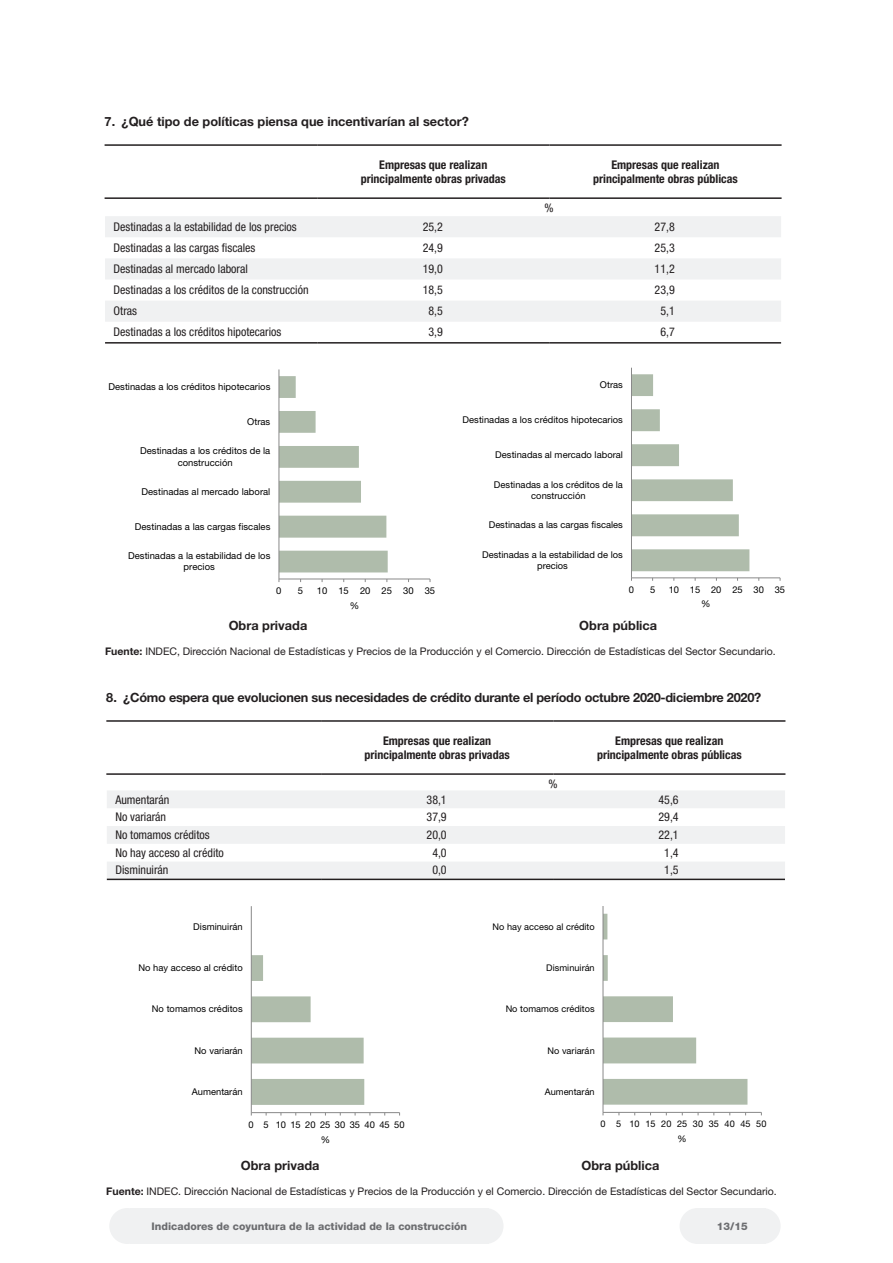
<style>
.page{position:relative;width:893px;height:1263px;background:#fff}
.page>*{position:absolute;margin:0;border:0;box-sizing:border-box;transform-origin:0 0}
.t1{font:700 12.75px "Helvetica Neue LT Std";color:#231f20}
.t2{font:700 12.75px "Helvetica Neue LT Std";letter-spacing:-.02em;color:#231f20}
.t3{font:condensed 12px "Helvetica Neue LT Std";color:#231f20}
.t4{font:700 condensed 12px "Helvetica Neue LT Std";color:#231f20}
.t5{font:10.5px "Helvetica Neue LT Std";color:#231f20}
.t6{font:800 10.5px "Helvetica Neue LT Std";color:#6c6d70}
.t7{font:9.45px/11.1px "Helvetica Neue LT Std";color:#000;text-align:center}
.t8{font:9.3px/10.9px "Helvetica Neue LT Std";color:#000;text-align:center}
.t9{font:9.15px "Helvetica Neue LT Std";color:#000}
.s1{font-weight:700}
</style>
<div class="page">
<div style="left:680px;top:1208px;width:35px;height:36px;background:#f0f1f2;border-radius:50%"></div>
<div style="left:109px;top:1208px;width:36px;height:36px;background:#f0f1f2;border-radius:50%"></div>
<div style="left:745px;top:1208px;width:36px;height:36px;background:#f0f1f2;border-radius:50%"></div>
<div style="left:468px;top:1208px;width:35px;height:36px;background:#f0f1f2;border-radius:50%"></div>
<div style="left:699px;top:1208px;width:66px;height:36px;background:#f0f1f2"></div>
<div style="left:130px;top:1208px;width:359px;height:36px;background:#f0f1f2"></div>
<svg style="left:105px;top:216px;width:676px;height:106px;fill:#f0f1f2"></svg>
<hr style="left:105px;top:342px;width:212px;height:2px;background:#231f20">
<hr style="left:317px;top:342px;width:232px;height:2px;background:#231f20">
<hr style="left:549px;top:342px;width:232px;height:2px;background:#231f20">
<hr style="left:105px;top:144px;width:212px;height:2px;background:#231f20">
<hr style="left:317px;top:144px;width:232px;height:2px;background:#231f20">
<hr style="left:549px;top:144px;width:233px;height:2px;background:#231f20">
<hr style="left:105px;top:197px;width:212px;height:2px;background:#231f20">
<hr style="left:317px;top:197px;width:232px;height:2px;background:#231f20">
<hr style="left:549px;top:197px;width:233px;height:2px;background:#231f20">
<svg style="left:107px;top:791px;width:678px;height:88px;fill:#f0f1f2"></svg>
<hr style="left:107px;top:879px;width:214px;height:1px;background:#231f20">
<hr style="left:321px;top:879px;width:232px;height:1px;background:#231f20">
<hr style="left:553px;top:879px;width:232px;height:1px;background:#231f20">
<hr style="left:106px;top:720px;width:215px;height:2px;background:#231f20">
<hr style="left:321px;top:720px;width:232px;height:2px;background:#231f20">
<hr style="left:553px;top:720px;width:232px;height:2px;background:#231f20">
<hr style="left:106px;top:773px;width:215px;height:2px;background:#231f20">
<hr style="left:321px;top:773px;width:232px;height:2px;background:#231f20">
<hr style="left:553px;top:773px;width:232px;height:2px;background:#231f20">
<svg style="left:280px;top:376px;width:108px;height:196px"></svg>
<hr style="left:279px;top:579px;width:151px;height:1px;background:#898989">
<hr style="left:279px;top:369px;width:1px;height:210px;background:#898989">
<svg style="left:632px;top:374px;width:117px;height:197px"></svg>
<hr style="left:631px;top:577px;width:149px;height:1px;background:#898989">
<hr style="left:631px;top:368px;width:1px;height:210px;background:#898989">
<svg style="left:252px;top:955px;width:112px;height:150px"></svg>
<hr style="left:251px;top:1112px;width:149px;height:1px;background:#898989">
<hr style="left:251px;top:906px;width:1px;height:206px;background:#898989">
<svg style="left:604px;top:914px;width:143px;height:191px"></svg>
<hr style="left:603px;top:1112px;width:158px;height:1px;background:#898989">
<hr style="left:603px;top:906px;width:1px;height:206px;background:#898989">
<p class="t1" style="left:105px;top:114px;width:366px">7. ¿Qué tipo de políticas piensa que incentivarían al sector?</p>
<p class="t4" style="left:379px;top:157px;width:110px">Empresas que realizan</p>
<p class="t4" style="left:361px;top:172px;width:147px">principalmente obras privadas</p>
<p class="t3" style="left:545px;top:201px;width:11px">%</p>
<p class="t4" style="left:611px;top:157px;width:110px">Empresas que realizan</p>
<p class="t4" style="left:593px;top:172px;width:146px">principalmente obras públicas</p>
<p class="t3" style="left:114px;top:220px;width:185px">Destinadas a la estabilidad de los precios</p>
<p class="t3" style="left:423px;top:220px;width:22px">25,2</p>
<p class="t3" style="left:655px;top:220px;width:22px">27,8</p>
<p class="t3" style="left:114px;top:241px;width:143px">Destinadas a las cargas fiscales</p>
<p class="t3" style="left:423px;top:241px;width:22px">24,9</p>
<p class="t3" style="left:655px;top:241px;width:22px">25,3</p>
<p class="t3" style="left:114px;top:262px;width:136px">Destinadas al mercado laboral</p>
<p class="t3" style="left:423px;top:262px;width:22px">19,0</p>
<p class="t3" style="left:655px;top:262px;width:22px">11,2</p>
<p class="t3" style="left:114px;top:283px;width:196px">Destinadas a los créditos de la construcción</p>
<p class="t3" style="left:423px;top:283px;width:22px">18,5</p>
<p class="t3" style="left:655px;top:283px;width:22px">23,9</p>
<p class="t3" style="left:114px;top:304px;width:25px">Otras</p>
<p class="t3" style="left:428px;top:304px;width:16px">8,5</p>
<p class="t3" style="left:660px;top:304px;width:16px">5,1</p>
<p class="t3" style="left:114px;top:325px;width:169px">Destinadas a los créditos hipotecarios</p>
<p class="t3" style="left:428px;top:325px;width:16px">3,9</p>
<p class="t3" style="left:660px;top:325px;width:16px">6,7</p>
<p class="t7" style="left:108px;top:381px;width:163px">Destinadas a los créditos hipotecarios</p>
<p class="t8" style="left:600px;top:379px;width:24px">Otras</p>
<p class="t7" style="left:247px;top:416px;width:25px">Otras</p>
<p class="t8" style="left:463px;top:414px;width:162px">Destinadas a los créditos hipotecarios</p>
<p class="t7" style="left:140px;top:445px;width:132px">Destinadas a los créditos de la construcción</p>
<p class="t8" style="left:495px;top:449px;width:129px">Destinadas al mercado laboral</p>
<p class="t7" style="left:141px;top:486px;width:130px">Destinadas al mercado laboral</p>
<p class="t8" style="left:494px;top:479px;width:130px">Destinadas a los créditos de la construcción</p>
<p class="t7" style="left:135px;top:521px;width:137px">Destinadas a las cargas fiscales</p>
<p class="t8" style="left:489px;top:519px;width:136px">Destinadas a las cargas fiscales</p>
<p class="t7" style="left:128px;top:550px;width:144px">Destinadas a la estabilidad de los precios</p>
<p class="t8" style="left:482px;top:549px;width:142px">Destinadas a la estabilidad de los precios</p>
<p class="t7" style="left:276px;top:585px;width:7px">0</p>
<p class="t7" style="left:298px;top:585px;width:7px">5</p>
<p class="t7" style="left:317px;top:585px;width:120px">10 15 20 25 30 35</p>
<p class="t8" style="left:629px;top:584px;width:7px">0</p>
<p class="t8" style="left:650px;top:584px;width:7px">5</p>
<p class="t8" style="left:669px;top:584px;width:118px">10 15 20 25 30 35</p>
<p class="t7" style="left:350px;top:599px;width:11px">%</p>
<p class="t8" style="left:701px;top:599px;width:11px">%</p>
<p class="t1" style="left:229px;top:618px;width:80px">Obra privada</p>
<p class="t1" style="left:579px;top:618px;width:79px">Obra pública</p>
<p class="t5" style="left:105px;top:645px;width:672px"><span class="s1">Fuente:</span> INDEC, Dirección Nacional de Estadísticas y Precios de la Producción y el Comercio. Dirección de Estadísticas del Sector Secundario.</p>
<p class="t2" style="left:106px;top:690px;width:656px">8. ¿Cómo espera que evolucionen sus necesidades de crédito durante el período octubre 2020-diciembre 2020?</p>
<p class="t4" style="left:383px;top:733px;width:110px">Empresas que realizan</p>
<p class="t4" style="left:365px;top:747px;width:147px">principalmente obras privadas</p>
<p class="t3" style="left:548px;top:777px;width:11px">%</p>
<p class="t4" style="left:615px;top:733px;width:110px">Empresas que realizan</p>
<p class="t4" style="left:597px;top:747px;width:146px">principalmente obras públicas</p>
<p class="t3" style="left:115px;top:792px;width:55px">Aumentarán</p>
<p class="t3" style="left:427px;top:792px;width:22px">38,1</p>
<p class="t3" style="left:658px;top:792px;width:22px">45,6</p>
<p class="t3" style="left:115px;top:810px;width:52px">No variarán</p>
<p class="t3" style="left:427px;top:810px;width:22px">37,9</p>
<p class="t3" style="left:658px;top:810px;width:22px">29,4</p>
<p class="t3" style="left:115px;top:828px;width:96px">No tomamos créditos</p>
<p class="t3" style="left:427px;top:828px;width:22px">20,0</p>
<p class="t3" style="left:658px;top:828px;width:22px">22,1</p>
<p class="t3" style="left:115px;top:846px;width:110px">No hay acceso al crédito</p>
<p class="t3" style="left:432px;top:846px;width:16px">4,0</p>
<p class="t3" style="left:664px;top:846px;width:16px">1,4</p>
<p class="t3" style="left:115px;top:863px;width:55px">Disminuirán</p>
<p class="t3" style="left:432px;top:863px;width:16px">0,0</p>
<p class="t3" style="left:664px;top:863px;width:16px">1,5</p>
<p class="t8" style="left:193px;top:921px;width:51px">Disminuirán</p>
<p class="t9" style="left:493px;top:921px;width:104px">No hay acceso al crédito</p>
<p class="t8" style="left:138px;top:962px;width:106px">No hay acceso al crédito</p>
<p class="t9" style="left:546px;top:962px;width:50px">Disminuirán</p>
<p class="t8" style="left:152px;top:1003px;width:92px">No tomamos créditos</p>
<p class="t9" style="left:506px;top:1003px;width:91px">No tomamos créditos</p>
<p class="t8" style="left:195px;top:1045px;width:50px">No variarán</p>
<p class="t9" style="left:547px;top:1045px;width:49px">No variarán</p>
<p class="t8" style="left:192px;top:1086px;width:52px">Aumentarán</p>
<p class="t9" style="left:545px;top:1086px;width:51px">Aumentarán</p>
<p class="t8" style="left:249px;top:1119px;width:157px">0 5 101520253035404550</p>
<p class="t9" style="left:600px;top:1118px;width:167px">0 5 101520253035404550</p>
<p class="t8" style="left:321px;top:1134px;width:11px">%</p>
<p class="t9" style="left:678px;top:1133px;width:11px">%</p>
<p class="t1" style="left:241px;top:1158px;width:80px">Obra privada</p>
<p class="t1" style="left:582px;top:1158px;width:79px">Obra pública</p>
<p class="t5" style="left:106px;top:1185px;width:672px"><span class="s1">Fuente:</span> INDEC. Dirección Nacional de Estadísticas y Precios de la Producción y el Comercio. Dirección de Estadísticas del Sector Secundario.</p>
<p class="t6" style="left:152px;top:1220px;width:317px">Indicadores de coyuntura de la actividad de la construcción</p>
<p class="t6" style="left:717px;top:1220px;width:32px">13/15</p>
</div>
